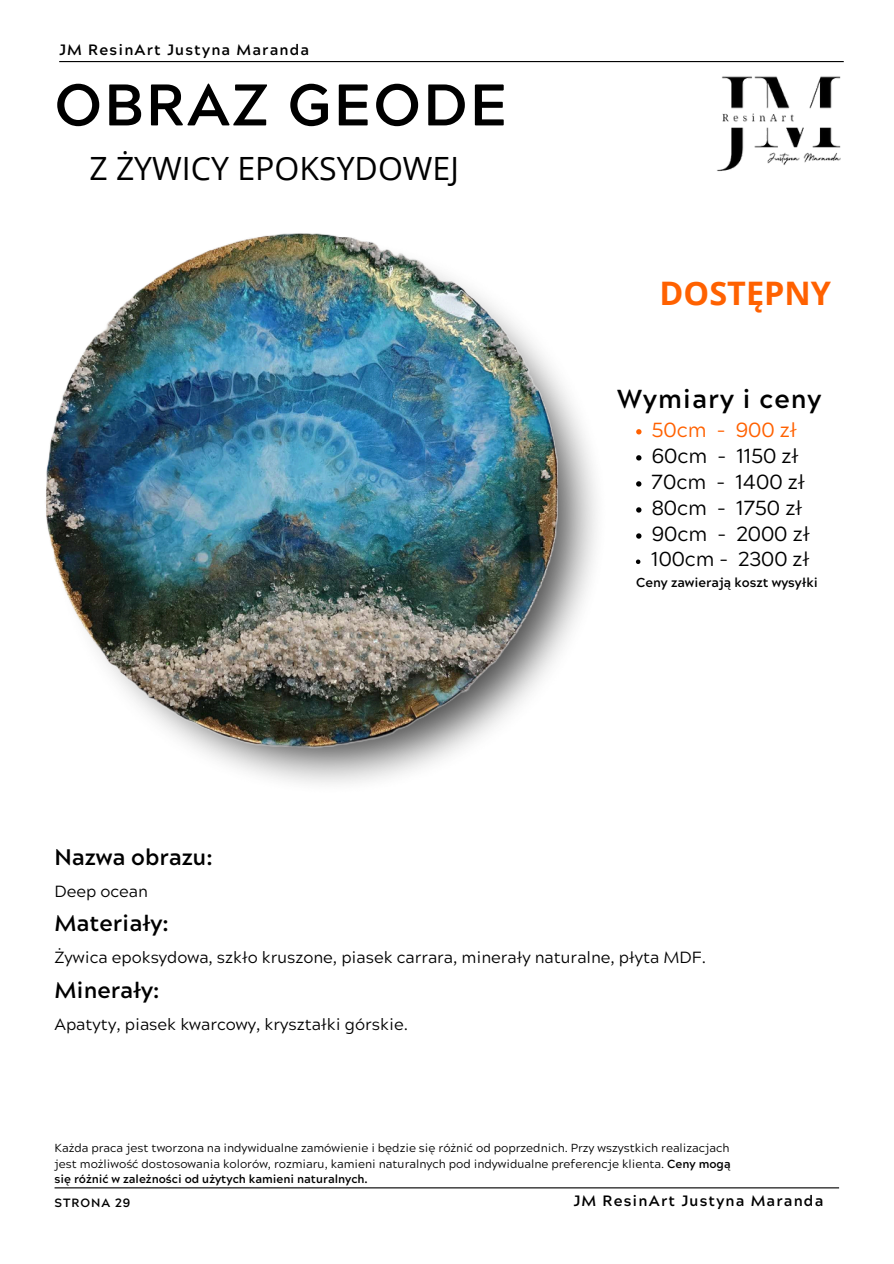
<style>
.page{position:relative;width:894px;height:1264px;background:#fff}
.page>*{position:absolute;margin:0;border:0;box-sizing:border-box;transform-origin:0 0}
.t1{font:700 58.5px "Acherus Grotesque";letter-spacing:.04em;color:#000}
.t2{font:700 32.4px "Open Sans";color:#ff6100}
.t3{font:32.1px "Open Sans";color:#000}
.t4{font:700 25.95px "Acherus Grotesque";letter-spacing:.04em;color:#000}
.t5{font:700 22.5px "Acherus Grotesque";color:#000}
.t6{font:20.4px "Acherus Grotesque";color:#000}
.t7{font:20.4px "Acherus Grotesque";color:#ff6100}
.t8{font:20.1px "Acherus Grotesque";color:#000}
.t9{font:16.2px "Acherus Grotesque";color:#000}
.t10{font:700 15px "Acherus Grotesque";letter-spacing:.08em;color:#000}
.t11{font:700 12.9px "Acherus Grotesque";color:#010101}
.t12{font:700 12px "Acherus Grotesque";letter-spacing:.08em;color:#000}
.t13{font:11.7px/15.6px "Acherus Grotesque";color:#000;text-align:justify}
.s1{font-weight:700}
</style>
<div class="page">
<hr style="left:59px;top:61px;width:784px;height:1px;background:#000">
<hr style="left:55px;top:1187px;width:783px;height:1px;background:#000">
<img style="left:681px;top:61px;width:163px;height:111px">
<img style="left:46px;top:233px;width:521px;height:549px">
<svg style="left:636px;top:481px;width:5px;height:5px"></svg>
<svg style="left:636px;top:507px;width:5px;height:5px"></svg>
<svg style="left:636px;top:533px;width:5px;height:5px"></svg>
<svg style="left:635px;top:559px;width:5px;height:5px"></svg>
<svg style="left:636px;top:455px;width:5px;height:5px"></svg>
<svg style="left:636px;top:429px;width:5px;height:5px"></svg>
<p class="t10" style="left:59px;top:44px;width:251px">JM ResinArt Justyna Maranda</p>
<p class="t1" style="left:55px;top:81px;width:454px">OBRAZ GEODE</p>
<h3 class="t3" style="left:89px;top:146px;width:371px">Z ŻYWICY EPOKSYDOWEJ</h3>
<p class="t5" style="left:54px;top:847px;width:160px">Nazwa obrazu:</p>
<p class="t9" style="left:54px;top:884px;width:95px">Deep ocean</p>
<h4 class="t5" style="left:54px;top:914px;width:116px">Materiały:</h4>
<h5 class="t2" style="left:659px;top:270px;width:173px">DOSTĘPNY</h5>
<h5 class="t4" style="left:617px;top:388px;width:206px">Wymiary i ceny</h5>
<p class="t6" style="left:651px;top:447px;width:148px">60cm - 1150 zł</p>
<h5 class="t7" style="left:651px;top:421px;width:147px">50cm - 900 zł</h5>
<p class="t6" style="left:651px;top:473px;width:155px">70cm - 1400 zł</p>
<p class="t6" style="left:651px;top:499px;width:152px">80cm - 1750 zł</p>
<p class="t6" style="left:651px;top:525px;width:159px">90cm - 2000 zł</p>
<p class="t8" style="left:651px;top:550px;width:160px">100cm - 2300 zł</p>
<p class="t11" style="left:636px;top:577px;width:183px">Ceny zawierają koszt wysyłki</p>
<h2 class="t9" style="left:54px;top:951px;width:653px">Żywica epoksydowa, szkło kruszone, piasek carrara, minerały naturalne, płyta MDF.</h2>
<p class="t5" style="left:54px;top:980px;width:107px">Minerały:</p>
<p class="t9" style="left:54px;top:1017px;width:355px">Apatyty, piasek kwarcowy, kryształki górskie.</p>
<p class="t13" style="left:55px;top:1141px;width:677px">Każda praca jest tworzona na indywidualne zamówienie i będzie się różnić od poprzednich. Przy wszystkich realizacjach jest możliwość dostosowania kolorów, rozmiaru, kamieni naturalnych pod indywidualne preferencje klienta. <span class="s1">Ceny mogą się różnić w zależności od użytych kamieni naturalnych.</span></p>
<p class="t12" style="left:55px;top:1198px;width:77px">STRONA 29</p>
<h1 class="t10" style="left:573px;top:1194px;width:251px">JM ResinArt Justyna Maranda</h1>
</div>
